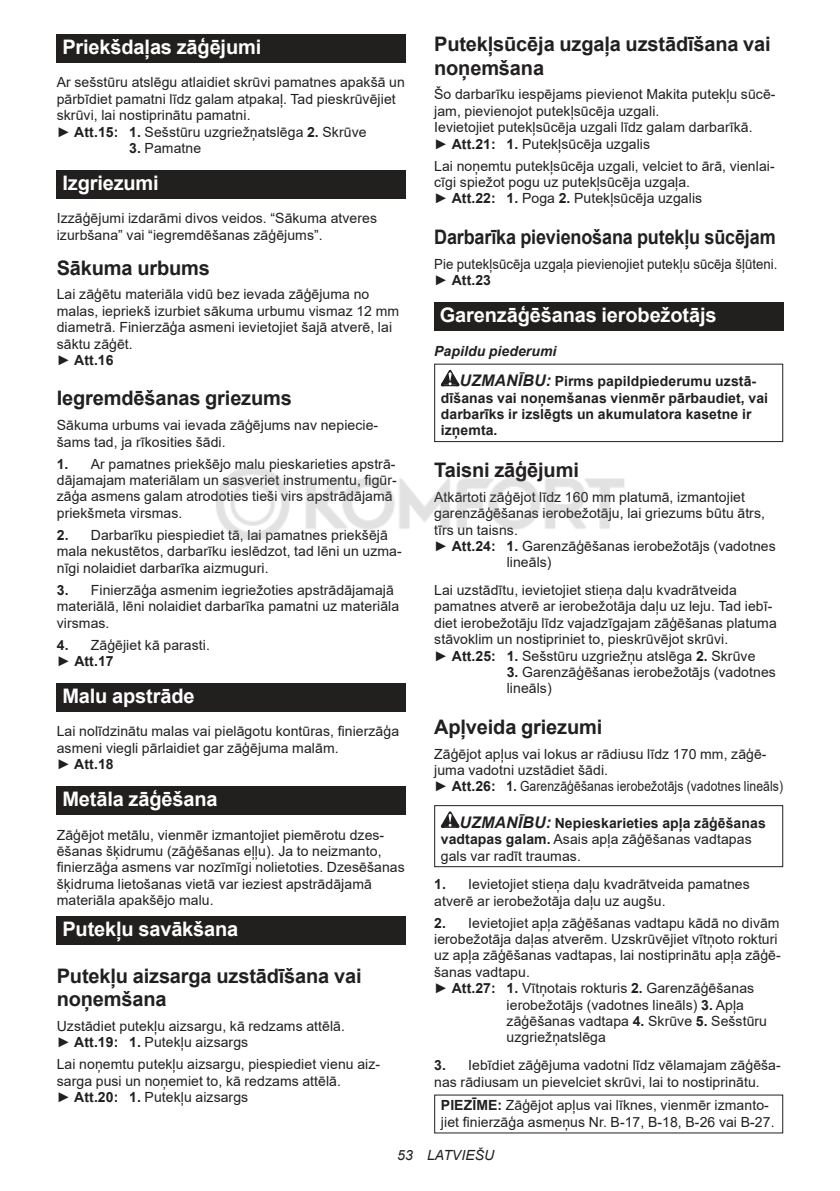
<style>
.page{position:relative;width:840px;height:1191px;background:#fff}
.page>*{position:absolute;margin:0;border:0;box-sizing:border-box;transform-origin:0 0}
.t1{font:700 20px/23.4px "Arial";letter-spacing:-.01em;color:#221f1f}
.t2{font:700 20px "Arial";letter-spacing:-.01em;color:#fff}
.t3{font:700 20px "Arial";letter-spacing:-.01em;color:#221f1f;scale:.9 1}
.t4{font:14px/16.4px "Arial";letter-spacing:.005em;color:#221f1f}
.t5{font:700 14px/16.4px "Arial";letter-spacing:.005em;color:#221f1f}
.t6{font:14px/16.4px "Arial";letter-spacing:.005em;color:#221f1f;scale:.94 1}
.t7{font:italic 14px "Arial";letter-spacing:.005em;color:#221f1f}
.s1{font-weight:700}
.s2{font-style:italic}
.s3{font-style:italic;font-size:16px}
.s4{font-weight:700;font-style:italic;font-size:16px}
</style>
<div class="page">
<div style="left:57px;top:34px;width:348px;height:29px;background:#221f1f"></div>
<div style="left:57px;top:170px;width:348px;height:28px;background:#221f1f"></div>
<div style="left:57px;top:683px;width:348px;height:28px;background:#221f1f"></div>
<div style="left:57px;top:786px;width:348px;height:28px;background:#221f1f"></div>
<div style="left:57px;top:916px;width:348px;height:29px;background:#221f1f"></div>
<div style="left:434px;top:302px;width:348px;height:29px;background:#221f1f"></div>
<svg style="left:440px;top:370px;width:19px;height:16px"></svg>
<div style="left:434px;top:364px;width:348px;height:78px;border:1px solid #221f1f"></div>
<svg style="left:440px;top:811px;width:19px;height:16px"></svg>
<div style="left:434px;top:805px;width:348px;height:62px;border:1px solid #221f1f"></div>
<img style="left:216px;top:467px;width:409px;height:73px">
<h1 class="t2" style="left:62px;top:33px;width:200px">Priekšdaļas zāģējumi</h1>
<p class="t4" style="left:57px;top:74px;width:349px">Ar sešstūru atslēgu atlaidiet skrūvi pamatnes apakšā un pārbīdiet pamatni līdz galam atpakaļ. Tad pieskrūvējiet skrūvi, lai nostiprinātu pamatni.<br>► <span class="s1">Att.15: 1.</span> Sešstūru uzgriežņatslēga <span class="s1">2.</span> Skrūve</p>
<p class="t4" style="left:129px;top:140px;width:73px"><span class="s1">3.</span> Pamatne</p>
<h1 class="t2" style="left:62px;top:175px;width:98px">Izgriezumi</h1>
<p class="t4" style="left:57px;top:210px;width:322px">Izzāģējumi izdarāmi divos veidos. “Sākuma atveres izurbšana” vai “iegremdēšanas zāģējums”.</p>
<h1 class="t1" style="left:57px;top:256px;width:155px">Sākuma urbums</h1>
<p class="t4" style="left:57px;top:286px;width:343px">Lai zāģētu materiāla vidū bez ievada zāģējuma no malas, iepriekš izurbiet sākuma urbumu vismaz 12 mm diametrā. Finierzāģa asmeni ievietojiet šajā atverē, lai sāktu zāģēt.<br>► <span class="s1">Att.16</span></p>
<h1 class="t1" style="left:57px;top:387px;width:236px">Iegremdēšanas griezums</h1>
<p class="t4" style="left:57px;top:417px;width:323px">Sākuma urbums vai ievada zāģējums nav nepiecie&shy;šams tad, ja rīkosities šādi.</p>
<p class="t4" style="left:57px;top:455px;width:341px"><span class="s1">1.</span> Ar pamatnes priekšējo malu pieskarieties apstrā&shy;dājamajam materiālam un sasveriet instrumentu, figūr&shy;zāģa asmens galam atrodoties tieši virs apstrādājamā priekšmeta virsmas.</p>
<p class="t4" style="left:57px;top:527px;width:346px"><span class="s1">2.</span> Darbarīku piespiediet tā, lai pamatnes priekšējā mala nekustētos, darbarīku ieslēdzot, tad lēni un uzma&shy;nīgi nolaidiet darbarīka aizmuguri.</p>
<p class="t4" style="left:57px;top:581px;width:344px"><span class="s1">3.</span> Finierzāģa asmenim iegriežoties apstrādājamajā materiālā, lēni nolaidiet darbarīka pamatni uz materiāla virsmas.</p>
<p class="t4" style="left:57px;top:636px;width:155px"><span class="s1">4.</span> Zāģējiet kā parasti. ► <span class="s1">Att.17</span></p>
<h1 class="t2" style="left:62px;top:682px;width:133px">Malu apstrāde</h1>
<p class="t4" style="left:57px;top:723px;width:344px">Lai nolīdzinātu malas vai pielāgotu kontūras, finierzāģa asmeni viegli pārlaidiet gar zāģējuma malām.<br>► <span class="s1">Att.18</span></p>
<h1 class="t2" style="left:62px;top:785px;width:157px">Metāla zāģēšana</h1>
<p class="t4" style="left:57px;top:826px;width:349px">Zāģējot metālu, vienmēr izmantojiet piemērotu dzes&shy;ēšanas šķidrumu (zāģēšanas eļļu). Ja to neizmanto, finierzāģa asmens var nozīmīgi nolietoties. Dzesēšanas šķidruma lietošanas vietā var ieziest apstrādājamā materiāla apakšējo malu.</p>
<h1 class="t2" style="left:62px;top:915px;width:177px">Putekļu savākšana</h1>
<h1 class="t1" style="left:57px;top:964px;width:306px">Putekļu aizsarga uzstādīšana vai noņemšana</h1>
<p class="t4" style="left:57px;top:1017px;width:289px">Uzstādiet putekļu aizsargu, kā redzams attēlā. ► <span class="s1">Att.19: 1.</span> Putekļu aizsargs</p>
<p class="t4" style="left:57px;top:1056px;width:325px">Lai noņemtu putekļu aizsargu, piespiediet vienu aiz&shy;sarga pusi un noņemiet to, kā redzams attēlā.<br>► <span class="s1">Att.20: 1.</span> Putekļu aizsargs</p>
<h1 class="t1" style="left:434px;top:33px;width:338px">Putekļsūcēja uzgaļa uzstādīšana vai noņemšana</h1>
<p class="t4" style="left:434px;top:86px;width:343px">Šo darbarīku iespējams pievienot Makita putekļu sūcē&shy;jam, pievienojot putekļsūcēja uzgali.<br>Ievietojiet putekļsūcēja uzgali līdz galam darbarīkā.<br>► <span class="s1">Att.21: 1.</span> Putekļsūcēja uzgalis</p>
<p class="t4" style="left:434px;top:157px;width:342px">Lai noņemtu putekļsūcēja uzgali, velciet to ārā, vienlai&shy;cīgi spiežot pogu uz putekļsūcēja uzgaļa.<br>► <span class="s1">Att.22: 1.</span> Poga <span class="s1">2.</span> Putekļsūcēja uzgalis</p>
<h1 class="t3" style="left:434px;top:223px;width:381px">Darbarīka pievienošana putekļu sūcējam</h1>
<p class="t6" style="left:434px;top:255px;width:366px">Pie putekļsūcēja uzgaļa pievienojiet putekļu sūcēja šļūteni. ► <span class="s1">Att.23</span></p>
<h1 class="t2" style="left:439px;top:301px;width:278px">Garenzāģēšanas ierobežotājs</h1>
<p class="t5" style="left:459px;top:335px;width:298px;line-height:30.6px;text-indent:-25px"><span class="s2">Papildu piederumi<br></span><span class="s3">UZMANĪBU:</span> Pirms papildpiederumu uzstā-</p>
<p class="t5" style="left:440px;top:390px;width:328px">dīšanas vai noņemšanas vienmēr pārbaudiet, vai darbarīks ir izslēgts un akumulatora kasetne ir izņemta.</p>
<h1 class="t1" style="left:434px;top:458px;width:146px">Taisni zāģējumi</h1>
<p class="t4" style="left:434px;top:488px;width:312px">Atkārtoti zāģējot līdz 160 mm platumā, izmantojiet</p>
<p class="t4" style="left:434px;top:505px;width:332px">garenzāģēšanas ierobežotāju, lai griezums būtu ātrs,</p>
<p class="t4" style="left:434px;top:521px;width:85px">tīrs un taisns.</p>
<p class="t4" style="left:434px;top:537px;width:343px">► <span class="s1">Att.24: 1.</span> Garenzāģēšanas ierobežotājs (vadotnes</p>
<p class="t4" style="left:506px;top:554px;width:46px">lineāls)</p>
<p class="t4" style="left:434px;top:582px;width:344px">Lai uzstādītu, ievietojiet stieņa daļu kvadrātveida pamatnes atverē ar ierobežotāja daļu uz leju. Tad iebī&shy;diet ierobežotāju līdz vajadzīgajam zāģēšanas platuma stāvoklim un nostipriniet to, pieskrūvējot skrūvi.<br>► <span class="s1">Att.25: 1.</span> Sešstūru uzgriežņu atslēga <span class="s1">2.</span> Skrūve</p>
<p class="t4" style="left:506px;top:663px;width:270px"><span class="s1">3.</span> Garenzāģēšanas ierobežotājs (vadotnes lineāls)</p>
<h1 class="t1" style="left:434px;top:715px;width:169px">Apļveida griezumi</h1>
<p class="t4" style="left:434px;top:745px;width:350px">Zāģējot apļus vai lokus ar rādiusu līdz 170 mm, zāģē&shy;juma vadotni uzstādiet šādi.<br>► <span class="s1">Att.26: 1.</span> Garenzāģēšanas ierobežotājs (vadotnes lineāls)</p>
<p class="t4" style="left:440px;top:814px;width:326px;text-indent:19px"><span class="s4">UZMANĪBU:</span> <span class="s1">Nepieskarieties apļa zāģēšanas vadtapas galam.</span> Asais apļa zāģēšanas vadtapas gals var radīt traumas.</p>
<p class="t4" style="left:434px;top:876px;width:317px"><span class="s1">1.</span> Ievietojiet stieņa daļu kvadrātveida pamatnes atverē ar ierobežotāja daļu uz augšu.</p>
<p class="t4" style="left:434px;top:914px;width:347px"><span class="s1">2.</span> Ievietojiet apļa zāģēšanas vadtapu kādā no divām</p>
<p class="t4" style="left:434px;top:931px;width:345px">ierobežotāja daļas atverēm. Uzskrūvējiet vītņoto rokturi</p>
<p class="t4" style="left:434px;top:947px;width:348px">uz apļa zāģēšanas vadtapas, lai nostiprinātu apļa zāģē-</p>
<p class="t4" style="left:434px;top:963px;width:97px">šanas vadtapu.</p>
<p class="t4" style="left:434px;top:980px;width:321px">► <span class="s1">Att.27: 1.</span> Vītņotais rokturis <span class="s1">2.</span> Garenzāģēšanas</p>
<p class="t4" style="left:506px;top:996px;width:239px">ierobežotājs (vadotnes lineāls) <span class="s1">3.</span> Apļa</p>
<p class="t4" style="left:506px;top:1012px;width:262px">zāģēšanas vadtapa <span class="s1">4.</span> Skrūve <span class="s1">5.</span> Sešstūru</p>
<p class="t4" style="left:506px;top:1029px;width:101px">uzgriežņatslēga</p>
<p class="t4" style="left:434px;top:1057px;width:348px"><span class="s1">3.</span> Iebīdiet zāģējuma vadotni līdz vēlamajam zāģēša&shy;nas rādiusam un pievelciet skrūvi, lai to nostiprinātu.</p>
<p class="t4" style="left:440px;top:1097px;width:335px"><span class="s1">PIEZĪME:</span> Zāģējot apļus vai līknes, vienmēr izmanto&shy;jiet finierzāģa asmeņus Nr. B-17, B-18, B-26 vai B-27.</p>
<p class="t7" style="left:397px;top:1147px;width:99px">53 LATVIEŠU</p>
</div>
